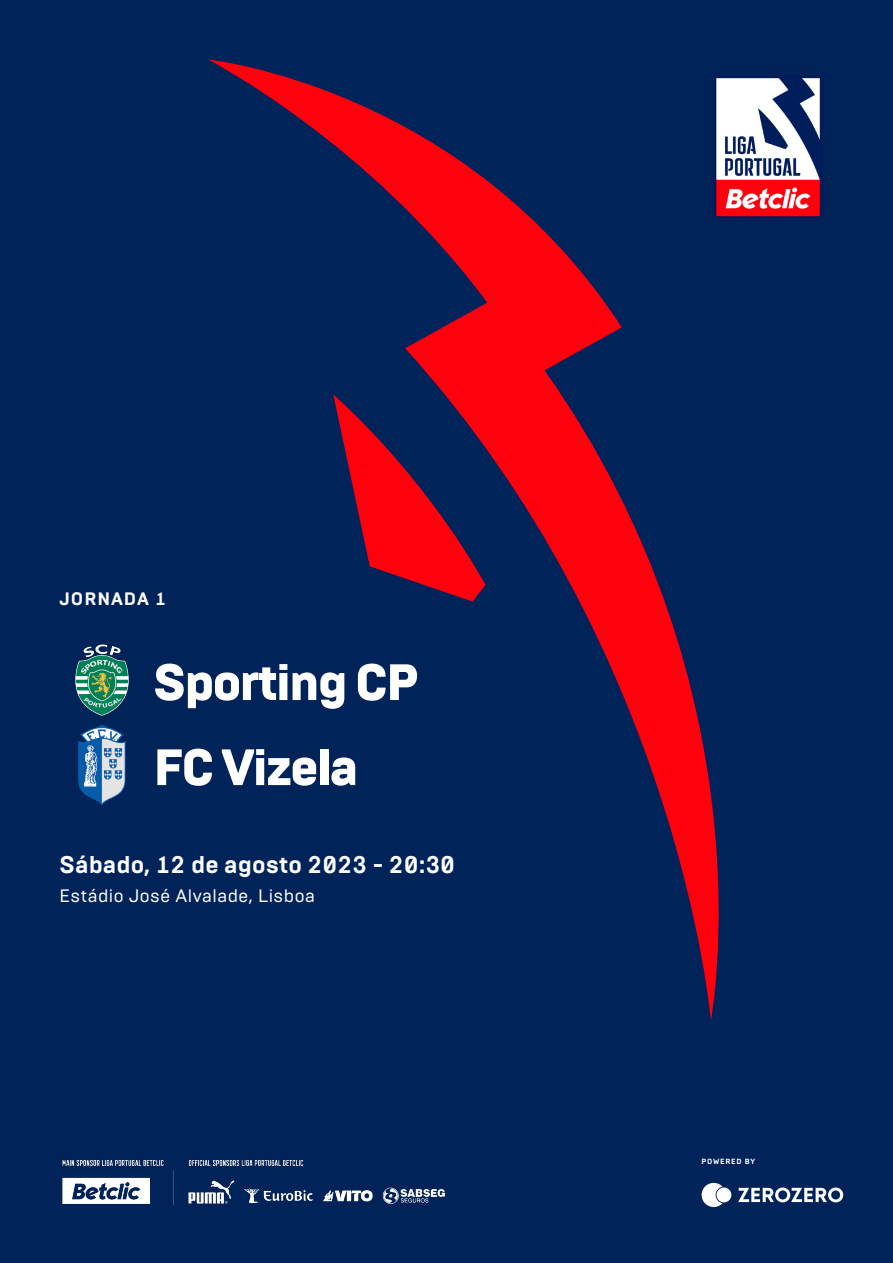
<style>
.page{position:relative;width:893px;height:1263px;background:#00235a}
.page>*{position:absolute;margin:0;border:0;box-sizing:border-box;transform-origin:0 0}
.nome_equipas{font:900 51px "Brutal Type";letter-spacing:-.05em;color:#fff}
.data_jogo{font:700 24px "Brutal Type";color:#fff}
.estadio_jogo{font:18px "Brutal Type";letter-spacing:.025em;color:#fff}
.jogo_fase{font:700 18px "Brutal Type";letter-spacing:.05em;color:#fff}
.legenda_sponsor{font:700 7.5px "Brutal Type";letter-spacing:.1em;color:#fff}
</style>
<div class="page">
<svg style="left:209px;top:60px;width:510px;height:960px"></svg>
<svg style="left:333px;top:394px;width:152px;height:207px"></svg>
<img style="left:75px;top:644px;width:54px;height:71px">
<img style="left:77px;top:724px;width:50px;height:82px">
<img style="left:702px;top:60px;width:119px;height:174px">
<img style="left:62px;top:1159px;width:383px;height:47px">
<svg style="left:738px;top:1187px;width:105px;height:15px"></svg>
<svg style="left:702px;top:1183px;width:20px;height:24px"></svg>
<div style="left:716px;top:1187px;width:15px;height:15px;background:#fff;border-radius:50%"></div>
<p class="jogo_fase" style="left:60px;top:587px;width:108px">JORNADA 1</p>
<p class="nome_equipas" style="left:153px;top:650px;width:268px">Sporting CP</p>
<p class="nome_equipas" style="left:153px;top:736px;width:207px">FC Vizela</p>
<p class="data_jogo" style="left:60px;top:850px;width:397px">Sábado, 12 de agosto 2023 - 20:30</p>
<p class="estadio_jogo" style="left:60px;top:885px;width:257px">Estádio José Alvalade, Lisboa</p>
<p class="legenda_sponsor" style="left:702px;top:1157px;width:55px">POWERED BY</p>
</div>
